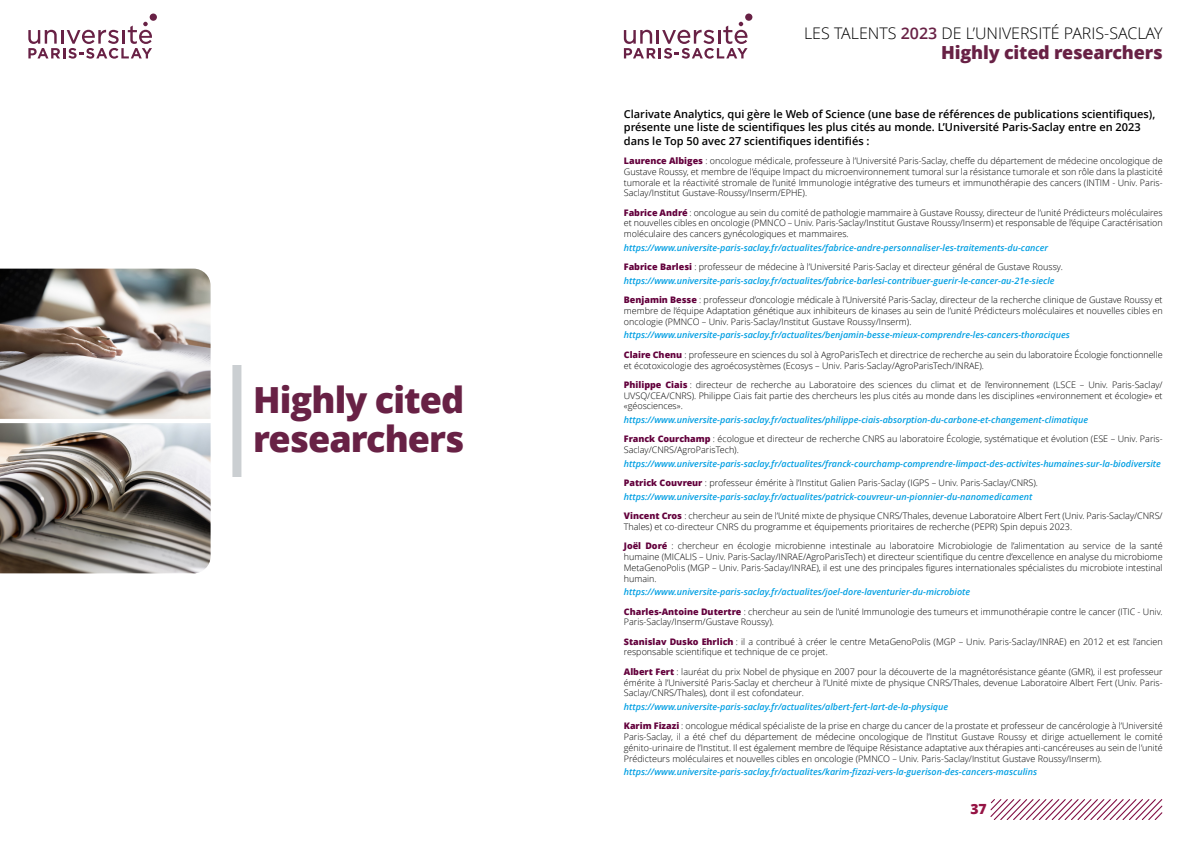
<style>
.page{position:relative;width:1191px;height:842px;background:#fff}
.page>*{position:absolute;margin:0;border:0;box-sizing:border-box;transform-origin:0 0}
.t1{font:800 36px/39px "Open Sans";letter-spacing:-.025em;color:#682145}
.t2{font:800 18px "Open Sans";letter-spacing:-.01em;color:#682145}
.t3{font:300 16px "Open Sans";color:#000}
.t4{font:800 14px "Open Sans";color:#951344}
.t5{font:600 11px/13.2px "Open Sans";color:#000}
.t6{font:300 9px/10.8px "Open Sans";color:#000}
.t7{font:italic 600 9px/19.3px "Open Sans";color:#009fe3}
.s1{font-weight:600;color:#682145}
.s2{font-weight:800;color:#63003c}
.s3{font-weight:800;font-style:normal;color:#63003c}
.s4{font-weight:300;font-style:normal;color:#000}
.s5{font-weight:600;font-style:italic;color:#009fe3}
</style>
<div class="page">
<div style="left:745px;top:14px;width:7px;height:7px;background:#682145;border-radius:50%"></div>
<svg style="left:624px;top:22px;width:123px;height:37px"></svg>
<img style="left:991px;top:799px;width:171px;height:20px">
<div style="left:150px;top:14px;width:7px;height:7px;background:#682145;border-radius:50%"></div>
<svg style="left:28px;top:22px;width:124px;height:37px"></svg>
<div style="left:232px;top:365px;width:9px;height:112px;background:#cbcfd2"></div>
<img style="left:0;top:423px;width:211px;height:150px">
<img style="left:0;top:269px;width:211px;height:150px">
<h1 class="t1" style="left:253px;top:379px;width:213px">Highly cited researchers</h1>
<h3 class="t3" style="left:804px;top:22px;width:360px">LES TALENTS <span class="s1">2023</span> DE L’UNIVERSITÉ PARIS-SACLAY</h3>
<h2 class="t2" style="left:941px;top:39px;width:223px">Highly cited researchers</h2>
<p class="t5" style="left:624px;top:107px;width:533px">Clarivate Analytics, qui gère le Web of Science (une base de références de publications scientifiques), présente une liste de scientifiques les plus cités au monde. L’Université Paris-Saclay entre en 2023 dans le Top 50 avec 27 scientifiques identifiés :</p>
<p class="t6" style="left:624px;top:155px;width:540px;text-align:justify"><span class="s2">Laurence Albiges</span> : oncologue médicale, professeure à l’Université Paris-Saclay, cheffe du département de médecine oncologique de Gustave Roussy, et membre de l’équipe Impact du microenvironnement tumoral sur la résistance tumorale et son rôle dans la plasticité tumorale et la réactivité stromale de l’unité Immunologie intégrative des tumeurs et immunothérapie des cancers (INTIM - Univ. Paris-Saclay/Institut Gustave-Roussy/Inserm/EPHE).</p>
<p class="t6" style="left:624px;top:207px;width:540px;text-align:justify"><span class="s2">Fabrice André</span> : oncologue au sein du comité de pathologie mammaire à Gustave Roussy, directeur de l’unité Prédicteurs moléculaires et nouvelles cibles en oncologie (PMNCO – Univ. Paris-Saclay/Institut Gustave Roussy/Inserm) et responsable de l’équipe Caractérisation moléculaire des cancers gynécologiques et mammaires.</p>
<p class="t7" style="left:624px;top:238px;width:440px">https://www.universite-paris-saclay.fr/actualites/fabrice-andre-personnaliser-les-traitements-du-cancer<br><span class="s3">Fabrice Barlesi</span> <span class="s4">: professeur de médecine à l’Université Paris-Saclay et directeur général de Gustave Roussy.</span></p>
<p class="t7" style="left:624px;top:271px;width:540px">https://www.universite-paris-saclay.fr/actualites/fabrice-barlesi-contribuer-guerir-le-cancer-au-21e-siecle<br><span class="s3">Benjamin Besse</span> <span class="s4">: professeur d’oncologie médicale à l’Université Paris-Saclay, directeur de la recherche clinique de Gustave Roussy et</span></p>
<p class="t6" style="left:624px;top:305px;width:540px">membre de l’équipe Adaptation génétique aux inhibiteurs de kinases au sein de l’unité Prédicteurs moléculaires et nouvelles cibles en oncologie (PMNCO – Univ. Paris-Saclay/Institut Gustave Roussy/Inserm).</p>
<p class="t7" style="left:624px;top:325px;width:540px">https://www.universite-paris-saclay.fr/actualites/benjamin-besse-mieux-comprendre-les-cancers-thoraciques<br><span class="s3">Claire Chenu</span> <span class="s4">: professeure en sciences du sol à AgroParisTech et directrice de recherche au sein du laboratoire Écologie fonctionnelle</span></p>
<p class="t6" style="left:624px;top:355px;width:540px;line-height:19.3px">et écotoxicologie des agroécosystèmes (Ecosys – Univ. Paris-Saclay/AgroParisTech/INRAE).<br><span class="s2">Philippe Ciais</span> : directeur de recherche au Laboratoire des sciences du climat et de l’environnement (LSCE – Univ. Paris-Saclay/</p>
<p class="t6" style="left:624px;top:390px;width:540px">UVSQ/CEA/CNRS). Philippe Ciais fait partie des chercheurs les plus cités au monde dans les disciplines «environnement et écologie» et «géosciences».</p>
<p class="t7" style="left:624px;top:410px;width:540px">https://www.universite-paris-saclay.fr/actualites/philippe-ciais-absorption-du-carbone-et-changement-climatique<br><span class="s3">Franck Courchamp</span> <span class="s4">: écologue et directeur de recherche CNRS au laboratoire Écologie, systématique et évolution (ESE – Univ. Paris-</span></p>
<p class="t6" style="left:624px;top:444px;width:117px">Saclay/CNRS/AgroParisTech).</p>
<p class="t7" style="left:624px;top:454px;width:538px">https://www.universite-paris-saclay.fr/actualites/franck-courchamp-comprendre-limpact-des-activites-humaines-sur-la-biodiversite<br><span class="s3">Patrick Couvreur</span> <span class="s4">: professeur émérite à l’Institut Galien Paris-Saclay (IGPS – Univ. Paris-Saclay/CNRS).</span></p>
<p class="t6" style="left:624px;top:487px;width:540px;line-height:19.3px"><span class="s5">https://www.universite-paris-saclay.fr/actualites/patrick-couvreur-un-pionnier-du-nanomedicament<br></span><span class="s2">Vincent Cros</span> : chercheur au sein de l’Unité mixte de physique CNRS/Thales, devenue Laboratoire Albert Fert (Univ. Paris-Saclay/CNRS/</p>
<p class="t6" style="left:624px;top:517px;width:540px;line-height:19.3px">Thales) et co-directeur CNRS du programme et équipements prioritaires de recherche (PEPR) Spin depuis 2023.<br><span class="s2">Joël Doré</span> : chercheur en écologie microbienne intestinale au laboratoire Microbiologie de l’alimentation au service de la santé</p>
<p class="t6" style="left:624px;top:551px;width:540px;text-align:justify">humaine (MICALIS – Univ. Paris-Saclay/INRAE/AgroParisTech) et directeur scientifique du centre d’excellence en analyse du microbiome MetaGenoPolis (MGP – Univ. Paris-Saclay/INRAE), il est une des principales figures internationales spécialistes du microbiote intestinal humain.</p>
<p class="t6" style="left:624px;top:582px;width:540px;line-height:19.3px"><span class="s5">https://www.universite-paris-saclay.fr/actualites/joel-dore-laventurier-du-microbiote<br></span><span class="s2">Charles-Antoine Dutertre</span> : chercheur au sein de l’unité Immunologie des tumeurs et immunothérapie contre le cancer (ITIC - Univ.</p>
<p class="t6" style="left:624px;top:612px;width:540px;line-height:19.3px">Paris-Saclay/Inserm/Gustave Roussy).<br><span class="s2">Stanislav Dusko Ehrlich</span> : il a contribué à créer le centre MetaGenoPolis (MGP – Univ. Paris-Saclay/INRAE) en 2012 et est l’ancien</p>
<p class="t6" style="left:624px;top:642px;width:540px;line-height:19.3px">responsable scientifique et technique de ce projet.<br><span class="s2">Albert Fert</span> : lauréat du prix Nobel de physique en 2007 pour la découverte de la magnétorésistance géante (GMR), il est professeur</p>
<p class="t6" style="left:624px;top:677px;width:540px">émérite à l’Université Paris-Saclay et chercheur à l’Unité mixte de physique CNRS/Thales, devenue Laboratoire Albert Fert (Univ. Paris-<br>Saclay/CNRS/Thales), dont il est cofondateur.</p>
<p class="t6" style="left:624px;top:697px;width:540px;line-height:19.3px"><span class="s5">https://www.universite-paris-saclay.fr/actualites/albert-fert-lart-de-la-physique<br></span><span class="s2">Karim Fizazi</span> : oncologue médical spécialiste de la prise en charge du cancer de la prostate et professeur de cancérologie à l’Université</p>
<p class="t6" style="left:624px;top:731px;width:540px;text-align:justify">Paris-Saclay, il a été chef du département de médecine oncologique de l’Institut Gustave Roussy et dirige actuellement le comité génito-urinaire de l’Institut. Il est également membre de l’équipe Résistance adaptative aux thérapies anti-cancéreuses au sein de l’unité Prédicteurs moléculaires et nouvelles cibles en oncologie (PMNCO – Univ. Paris-Saclay/Institut Gustave Roussy/Inserm).</p>
<p class="t7" style="left:624px;top:762px;width:415px">https://www.universite-paris-saclay.fr/actualites/karim-fizazi-vers-la-guerison-des-cancers-masculins</p>
<h3 class="t4" style="left:970px;top:798px;width:18px">37</h3>
</div>
